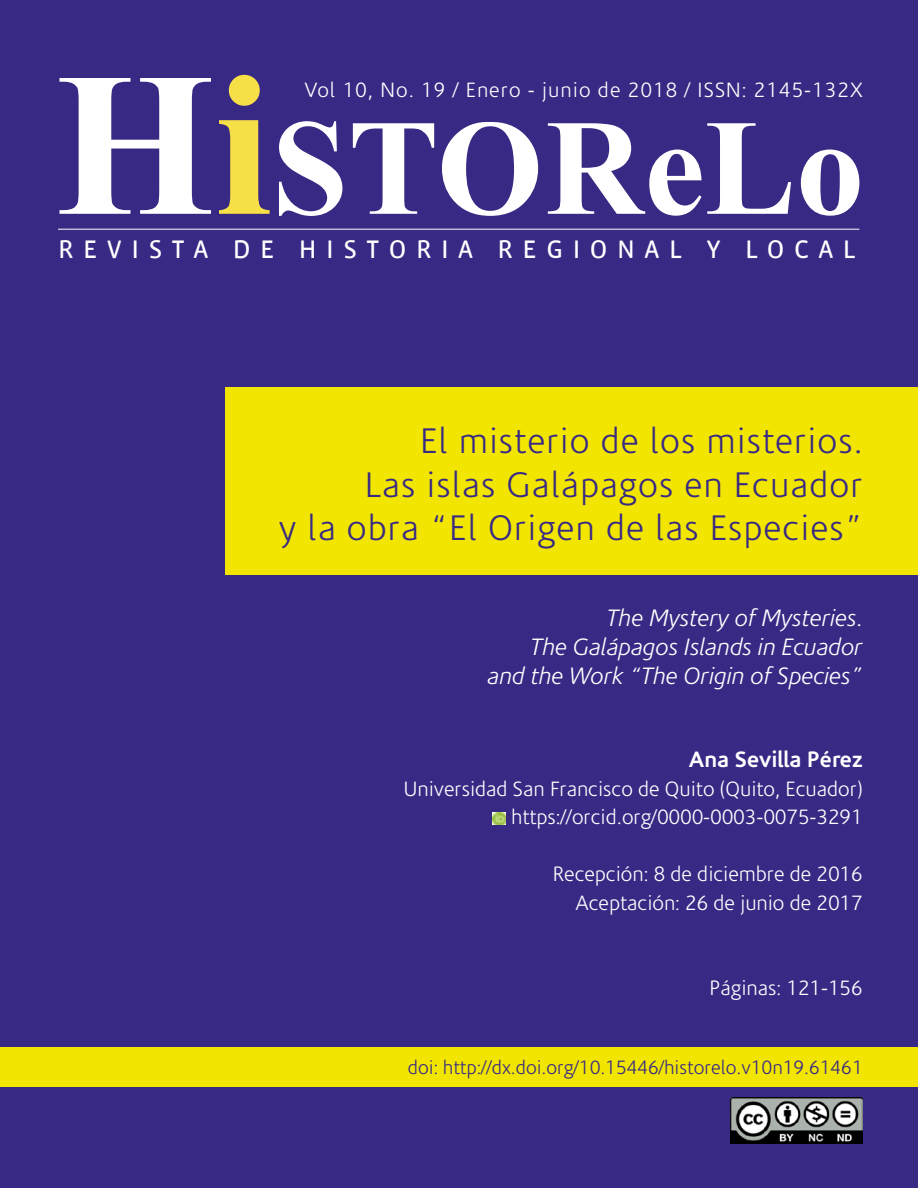
<style>
.page{position:relative;width:918px;height:1188px;background:#382985}
.page>*{position:absolute;margin:0;border:0;box-sizing:border-box;transform-origin:0 0}
.t1{font:300 36px/43.2px "Corisande";letter-spacing:.03em;color:#382985;text-align:right}
.t2{font:26.1px "Vista Sans OT";letter-spacing:.365em;color:#fff}
.t3{font:italic 300 24px/28.8px "Corisande";color:#fff;text-align:right}
.t4{font:700 22.5px "Corisande";color:#fff}
.t5{font:300 21px/28.5px "Corisande";color:#fff;text-align:right}
.t6{font:300 21px "Corisande";letter-spacing:.05em;color:#fff}
.t7{font:300 19.5px "Corisande";color:#382985}
</style>
<div class="page">
<svg style="left:235px;top:75px;width:19px;height:3px"></svg>
<svg style="left:60px;top:78px;width:799px;height:138px"></svg>
<hr style="left:58px;top:229px;width:801px;height:1px;background:#fff">
<div style="left:0;top:1047px;width:918px;height:40px;background:#f2e600"></div>
<img style="left:731px;top:1098px;width:132px;height:46px">
<div style="left:225px;top:388px;width:693px;height:187px;background:#f2e600"></div>
<svg style="left:493px;top:812px;width:12px;height:12px"></svg>
<p class="t6" style="left:304px;top:79px;width:560px">Vol 10, No. 19 / Enero - junio de 2018 / ISSN: 2145-132X</p>
<p class="t2" style="left:58px;top:235px;width:800px">REVISTA DE HISTORIA REGIONAL Y LOCAL</p>
<h1 class="t1" style="left:279px;top:421px;width:585px">El misterio de los misterios.<br>Las islas Galápagos en Ecuador<br>y la obra “El Origen de las Especies”</h1>
<p class="t3" style="left:487px;top:604px;width:377px">The Mystery of Mysteries.<br>The Galápagos Islands in Ecuador<br>and the Work “The Origin of Species”</p>
<p class="t4" style="left:689px;top:747px;width:175px">Ana Sevilla Pérez</p>
<p class="t5" style="left:404px;top:775px;width:461px">Universidad San Francisco de Quito (Quito, Ecuador) https://orcid.org/0000-0003-0075-3291</p>
<p class="t5" style="left:553px;top:860px;width:311px">Recepción: 8 de diciembre de 2016<br>Aceptación: 26 de junio de 2017</p>
<p class="t5" style="left:710px;top:974px;width:155px">Páginas: 121-156</p>
<p class="t7" style="left:408px;top:1057px;width:456px">doi: http://dx.doi.org/10.15446/historelo.v10n19.61461</p>
</div>
